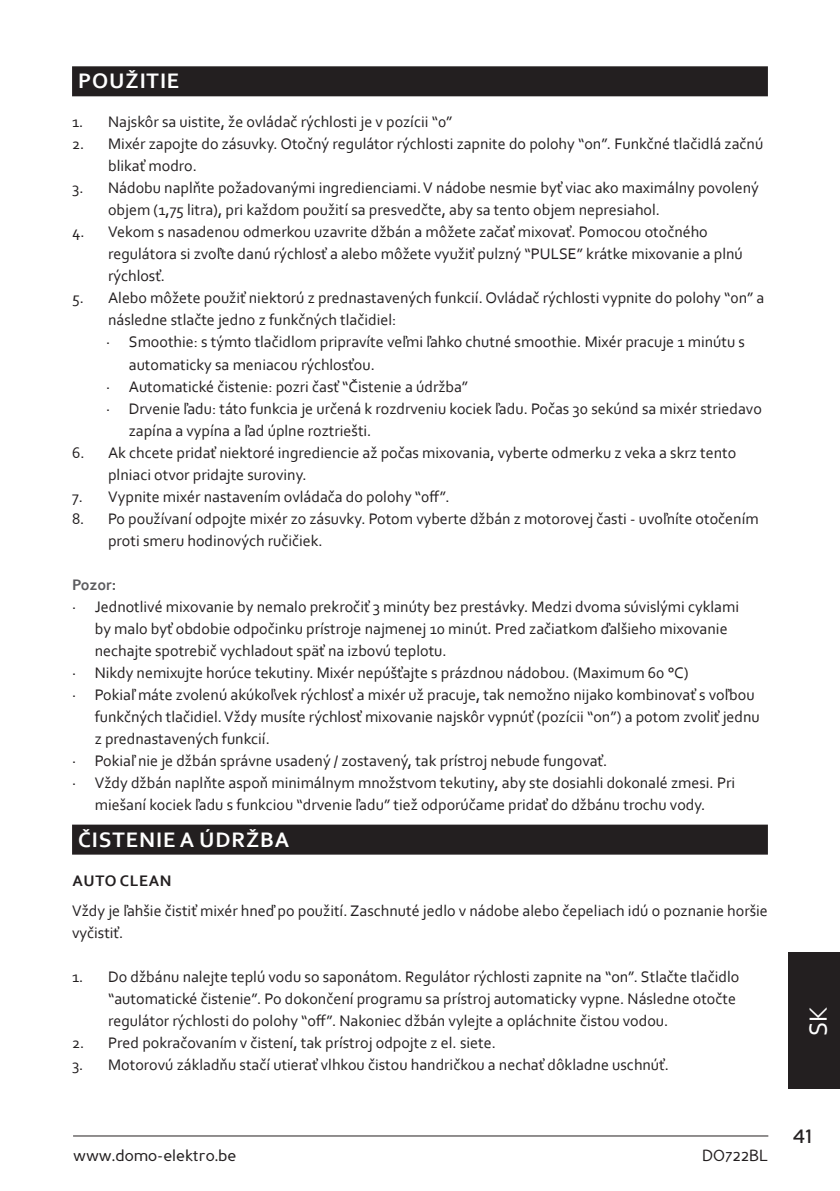
<style>
.page{position:relative;width:840px;height:1191px;background:#fff}
.page>*{position:absolute;margin:0;border:0;box-sizing:border-box;transform-origin:0 0}
.t1{font:26px "Corbel";color:#fff}
.t2{font:24px "Perspective Sans";color:#231f20}
.t3{font:700 22px "Corbel";letter-spacing:.04em;color:#fff}
.t4{font:16px/22px "Corbel";color:#231f20}
.t5{font:16px "Perspective Sans";color:#231f20}
.t6{font:700 16px "Corbel";letter-spacing:.04em;color:#231f20}
.t7{font:700 16px "Corbel";color:#5c5c5f}
</style>
<div class="page">
<hr style="left:73px;top:1135px;width:694px;height:1px;background:#231f20">
<div style="left:788px;top:952px;width:51px;height:137px;background:#231f20"></div>
<div style="left:72px;top:66px;width:695px;height:30px;background:#231f20"></div>
<div style="left:72px;top:824px;width:695px;height:30px;background:#231f20"></div>
<h3 class="t3" style="left:78px;top:67px;width:103px">POUŽITIE</h3>
<p class="t4" style="left:72px;top:111px;width:382px">1. Najskôr sa uistite, že ovládač rýchlosti je v pozícii “0”</p>
<p class="t4" style="left:108px;top:133px;width:656px;text-indent:-36px">2. Mixér zapojte do zásuvky. Otočný regulátor rýchlosti zapnite do polohy “on”. Funkčné tlačidlá začnú blikať modro.</p>
<p class="t4" style="left:108px;top:177px;width:652px;text-indent:-36px">3. Nádobu naplňte požadovanými ingredienciami. V nádobe nesmie byť viac ako maximálny povolený objem (1,75 litra), pri každom použití sa presvedčte, aby sa tento objem nepresiahol.</p>
<p class="t4" style="left:108px;top:221px;width:636px;text-indent:-36px">4. Vekom s nasadenou odmerkou uzavrite džbán a môžete začať mixovať. Pomocou otočného regulátora si zvoľte danú rýchlosť a alebo môžete využiť pulzný “PULSE” krátke mixovanie a plnú rýchlosť.</p>
<p class="t4" style="left:72px;top:287px;width:693px">5. Alebo môžete použiť niektorú z prednastavených funkcií. Ovládač rýchlosti vypnite do polohy “0n” a</p>
<p class="t4" style="left:108px;top:309px;width:289px">následne stlačte jedno z funkčných tlačidiel:</p>
<p class="t4" style="left:106px;top:331px;width:640px">· Smoothie: s týmto tlačidlom pripravíte veľmi ľahko chutné smoothie. Mixér pracuje 1 minútu s</p>
<p class="t4" style="left:129px;top:353px;width:247px">automaticky sa meniacou rýchlosťou.</p>
<p class="t4" style="left:106px;top:375px;width:363px">· Automatické čistenie: pozri časť “Čistenie a údržba”</p>
<p class="t4" style="left:106px;top:397px;width:657px">· Drvenie ľadu: táto funkcia je určená k rozdrveniu kociek ľadu. Počas 30 sekúnd sa mixér striedavo</p>
<p class="t4" style="left:129px;top:419px;width:244px">zapína a vypína a ľad úplne roztriešti.</p>
<p class="t4" style="left:108px;top:441px;width:629px;text-indent:-36px">6. Ak chcete pridať niektoré ingrediencie až počas mixovania, vyberte odmerku z veka a skrz tento plniaci otvor pridajte suroviny.</p>
<p class="t4" style="left:72px;top:485px;width:379px">7. Vypnite mixér nastavením ovládača do polohy “0ff”.</p>
<p class="t4" style="left:108px;top:507px;width:651px;text-indent:-36px">8. Po používaní odpojte mixér zo zásuvky. Potom vyberte džbán z motorovej časti - uvoľníte otočením proti smeru hodinových ručičiek.</p>
<p class="t7" style="left:72px;top:574px;width:46px">Pozor:</p>
<p class="t4" style="left:72px;top:595px;width:668px">· Jednotlivé mixovanie by nemalo prekročiť 3 minúty bez prestávky. Medzi dvoma súvislými cyklami</p>
<p class="t4" style="left:95px;top:617px;width:634px">by malo byť obdobie odpočinku prístroje najmenej 10 minút. Pred začiatkom ďalšieho mixovanie</p>
<p class="t4" style="left:95px;top:639px;width:353px">nechajte spotrebič vychladout späť na izbovú teplotu.</p>
<p class="t4" style="left:72px;top:661px;width:617px">· Nikdy nemixujte horúce tekutiny. Mixér nepúšťajte s prázdnou nádobou. (Maximum 60 °C)</p>
<p class="t4" style="left:72px;top:683px;width:683px">· Pokiaľ máte zvolenú akúkoľvek rýchlosť a mixér už pracuje, tak nemožno nijako kombinovať s voľbou</p>
<p class="t4" style="left:95px;top:705px;width:666px">funkčných tlačidiel. Vždy musíte rýchlosť mixovanie najskôr vypnúť (pozícii “on”) a potom zvoliť jednu</p>
<p class="t4" style="left:95px;top:727px;width:176px">z prednastavených funkcií.</p>
<p class="t4" style="left:72px;top:749px;width:536px">· Pokiaľ nie je džbán správne usadený / zostavený, tak prístroj nebude fungovať.</p>
<p class="t4" style="left:72px;top:771px;width:664px">· Vždy džbán naplňte aspoň minimálnym množstvom tekutiny, aby ste dosiahli dokonalé zmesi. Pri</p>
<p class="t4" style="left:95px;top:793px;width:612px">miešaní kociek ľadu s funkciou “drvenie ľadu” tiež odporúčame pridať do džbánu trochu vody.</p>
<h3 class="t3" style="left:78px;top:825px;width:212px">ČISTENIE A ÚDRŽBA</h3>
<p class="t6" style="left:72px;top:870px;width:101px">AUTO CLEAN</p>
<p class="t4" style="left:72px;top:899px;width:697px">Vždy je ľahšie čistiť mixér hneď po použití. Zaschnuté jedlo v nádobe alebo čepeliach idú o poznanie horšie vyčistiť.</p>
<p class="t4" style="left:108px;top:965px;width:632px;text-indent:-36px">1. Do džbánu nalejte teplú vodu so saponátom. Regulátor rýchlosti zapnite na “on”. Stlačte tlačidlo “automatické čistenie”. Po dokončení programu sa prístroj automaticky vypne. Následne otočte regulátor rýchlosti do polohy “off”. Nakoniec džbán vylejte a opláchnite čistou vodou.</p>
<p class="t4" style="left:72px;top:1031px;width:425px">2. Pred pokračovaním v čistení, tak prístroj odpojte z el. siete.</p>
<p class="t4" style="left:72px;top:1053px;width:598px">3. Motorovú základňu stačí utierať vlhkou čistou handričkou a nechať dôkladne uschnúť.</p>
<p class="t5" style="left:73px;top:1146px;width:165px">www.domo-elektro.be</p>
<p class="t5" style="left:701px;top:1146px;width:68px">DO722BL</p>
<h1 class="t1" style="left:801px;top:1036px;width:32px;rotate:-90deg">SK</h1>
<h2 class="t2" style="left:792px;top:1120px;width:21px">41</h2>
</div>
